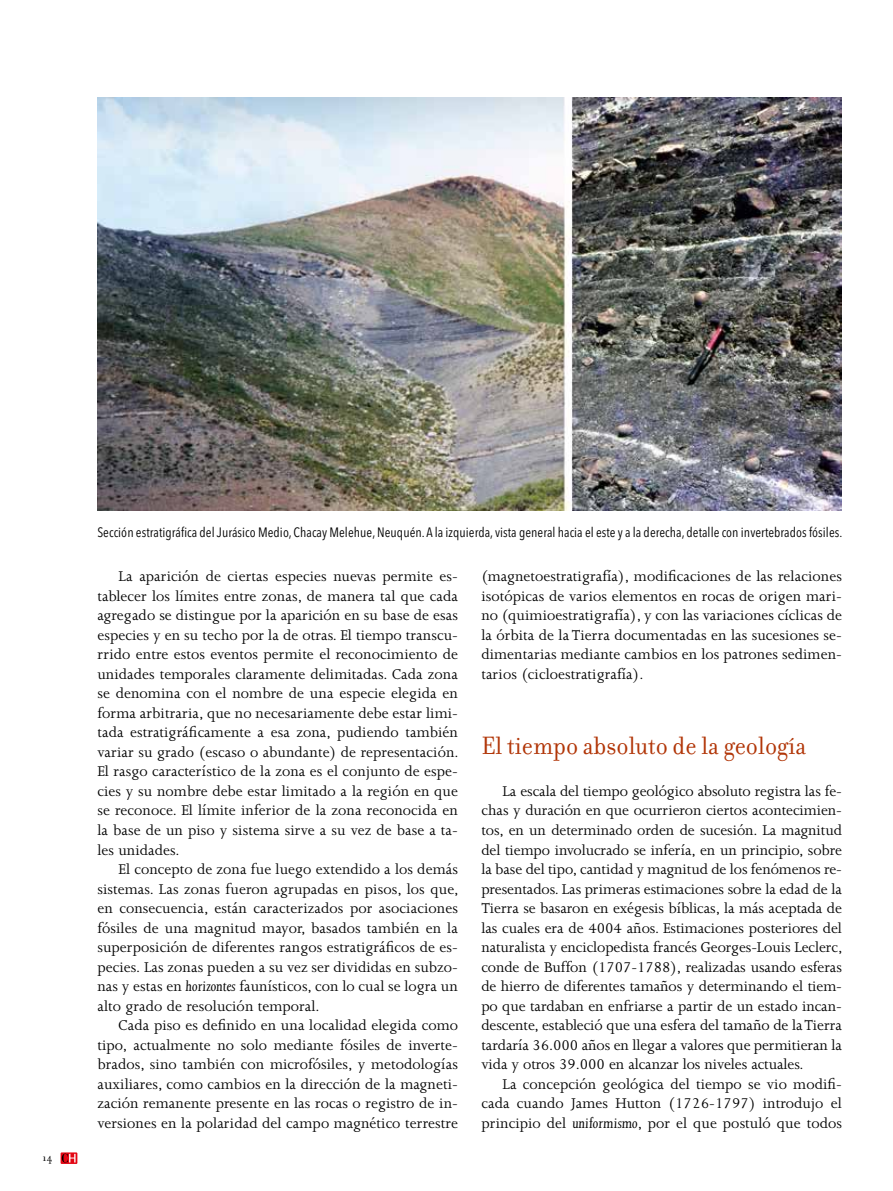
<style>
.page{position:relative;width:893px;height:1191px;background:#fff}
.page>*{position:absolute;margin:0;border:0;box-sizing:border-box;transform-origin:0 0}
.t1{font:27px "Filosofia";color:#b13507;scale:.95 1}
.t2{font:16.2px/19.5px "Joanna MT Std";letter-spacing:.005em;color:#000;text-align:justify}
.t3{font:condensed 13.5px "Avenir Next LT Pro";letter-spacing:.005em;color:#000}
.t4{font:11.25px "Filosofia";color:#000}
.s1{font-style:italic}
</style>
<div class="page">
<img style="left:97px;top:98px;width:745px;height:412px">
<svg style="left:61px;top:1152px;width:16px;height:12px"></svg>
<svg style="left:62px;top:1153px;width:14px;height:9px"></svg>
<p class="t4" style="left:43px;top:1151px;width:12px">14</p>
<p class="t3" style="left:97px;top:524px;width:746px">Sección estratigráfica del Jurásico Medio, Chacay Melehue, Neuquén. A la izquierda, vista general hacia el este y a la derecha, detalle con invertebrados fósiles.</p>
<p class="t2" style="left:97px;top:567px;width:363px;text-indent:21px">La aparición de ciertas especies nuevas permite es&shy;tablecer los límites entre zonas, de manera tal que cada agregado se distingue por la aparición en su base de esas especies y en su techo por la de otras. El tiempo transcu&shy;rrido entre estos eventos permite el reconocimiento de unidades temporales claramente delimitadas. Cada zona se denomina con el nombre de una especie elegida en forma arbitraria, que no necesariamente debe estar limi&shy;tada estratigráficamente a esa zona, pudiendo también variar su grado (escaso o abundante) de representación.<br>El rasgo característico de la zona es el conjunto de espe&shy;cies y su nombre debe estar limitado a la región en que se reconoce. El límite inferior de la zona reconocida en la base de un piso y sistema sirve a su vez de base a ta&shy;les unidades.</p>
<p class="t2" style="left:97px;top:859px;width:363px;text-indent:21px">El concepto de zona fue luego extendido a los demás sistemas. Las zonas fueron agrupadas en pisos, los que, en consecuencia, están caracterizados por asociaciones fósiles de una magnitud mayor, basados también en la superposición de diferentes rangos estratigráficos de es&shy;pecies. Las zonas pueden a su vez ser divididas en subzo&shy;nas y estas en <span class="s1">horizontes</span> faunísticos, con lo cual se logra un alto grado de resolución temporal.</p>
<p class="t2" style="left:97px;top:1015px;width:362px;text-indent:21px">Cada piso es definido en una localidad elegida como tipo, actualmente no solo mediante fósiles de inverte&shy;brados, sino también con microfósiles, y metodologías auxiliares, como cambios en la dirección de la magneti&shy;zación remanente presente en las rocas o registro de in&shy;versiones en la polaridad del campo magnético terrestre</p>
<p class="t2" style="left:481px;top:567px;width:362px">(magnetoestratigrafía), modificaciones de las relaciones isotópicas de varios elementos en rocas de origen mari&shy;no (quimioestratigrafía), y con las variaciones cíclicas de la órbita de la Tierra documentadas en las sucesiones se&shy;dimentarias mediante cambios en los patrones sedimen&shy;tarios (cicloestratigrafía).</p>
<h1 class="t1" style="left:481px;top:730px;width:344px">El tiempo absoluto de la geología</h1>
<p class="t2" style="left:481px;top:781px;width:363px;text-indent:21px">La escala del tiempo geológico absoluto registra las fe&shy;chas y duración en que ocurrieron ciertos acontecimien&shy;tos, en un determinado orden de sucesión. La magnitud del tiempo involucrado se infería, en un principio, sobre la base del tipo, cantidad y magnitud de los fenómenos re&shy;presentados. Las primeras estimaciones sobre la edad de la Tierra se basaron en exégesis bíblicas, la más aceptada de las cuales era de 4004 años. Estimaciones posteriores del naturalista y enciclopedista francés Georges-Louis Leclerc, conde de Buffon (1707-1788), realizadas usando esferas de hierro de diferentes tamaños y determinando el tiem&shy;po que tardaban en enfriarse a partir de un estado incan&shy;descente, estableció que una esfera del tamaño de la Tierra tardaría 36.000 años en llegar a valores que permitieran la vida y otros 39.000 en alcanzar los niveles actuales.</p>
<p class="t2" style="left:481px;top:1074px;width:362px;text-indent:21px">La concepción geológica del tiempo se vio modifi&shy;cada cuando James Hutton (1726-1797) introdujo el principio del <span class="s1">uniformismo</span>, por el que postuló que todos</p>
</div>
